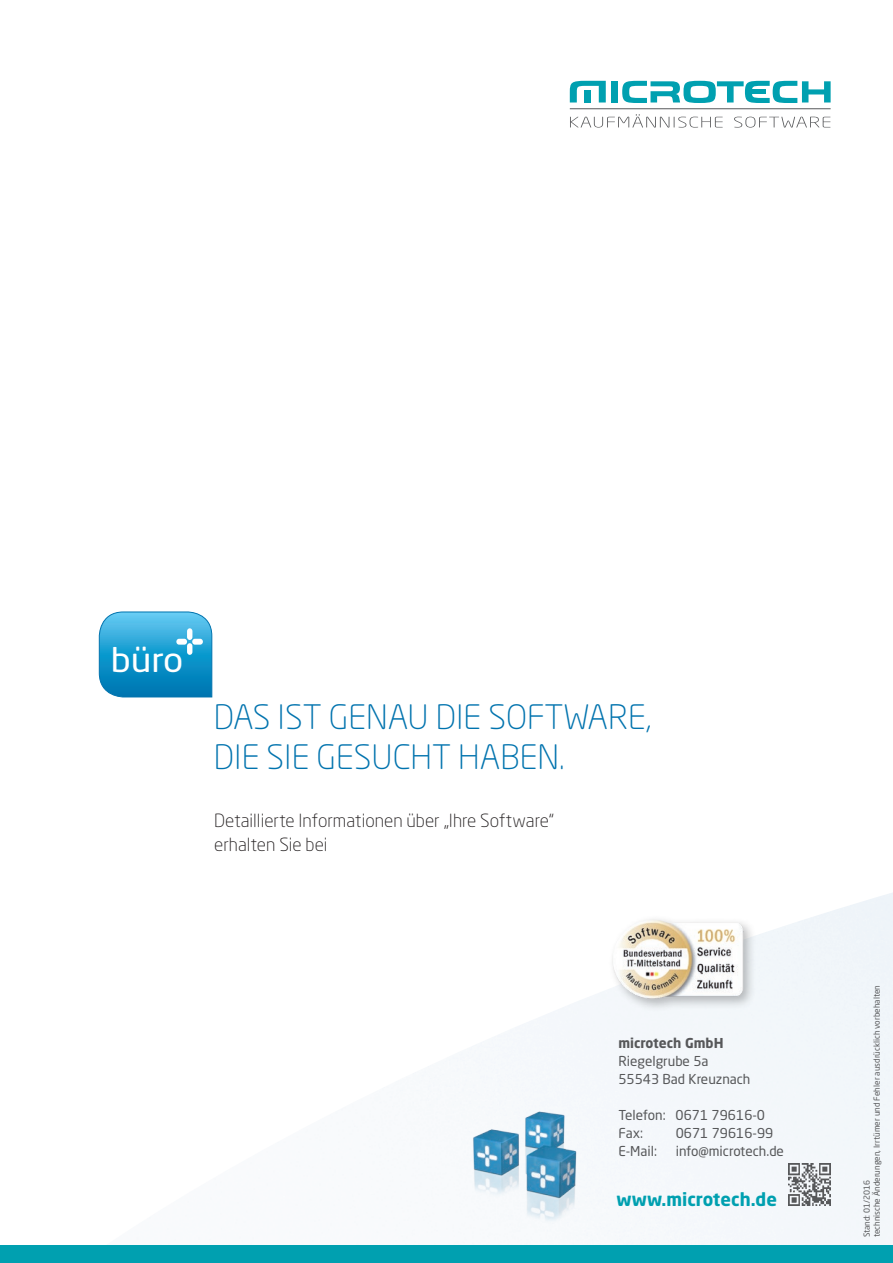
<style>
.page{position:relative;width:893px;height:1263px;background:#fff}
.page>*{position:absolute;margin:0;border:0;box-sizing:border-box;transform-origin:0 0}
.t1{font:300 33.3px/40.2px "Neo Sans Pro";color:#0073ae}
.t2{font:33.3px "Neo Sans Pro";color:#fff;scale:1.11 1}
.t3{font:300 18px/24px "Neo Sans Pro";color:#231f20}
.t4{font:700 18px "Neo Sans Pro";color:#00a0b0}
.t5{font:13.5px/18px "Neo Sans Pro";color:#57585a}
.t6{font:700 13.5px "Neo Sans Pro";color:#57585a}
.t7{font:8.25px/9.9px "Neo Sans Pro";color:#57585a}
</style>
<div class="page">
<img style="left:99px;top:893px;width:794px;height:353px">
<svg style="left:570px;top:114px;width:153px;height:14px"></svg>
<svg style="left:734px;top:117px;width:96px;height:11px"></svg>
<svg style="left:570px;top:81px;width:36px;height:21px"></svg>
<div style="left:584px;top:90px;width:7px;height:12px;background:#00a0b0"></div>
<div style="left:611px;top:81px;width:7px;height:21px;background:#00a0b0"></div>
<svg style="left:622px;top:81px;width:209px;height:22px"></svg>
<hr style="left:570px;top:108px;width:261px;height:1px;background:#57585a">
<img style="left:464px;top:1106px;width:129px;height:140px">
<div style="left:0;top:1246px;width:893px;height:17px;background:#00a0b0"></div>
<img style="left:788px;top:1163px;width:43px;height:42px">
<svg style="left:99px;top:611px;width:114px;height:87px;background:#2da0d1"></svg>
<div style="left:187px;top:643px;width:5px;height:12px;background:#fff;border-radius:3px"></div>
<div style="left:608px;top:914px;width:149px;height:98px;background:#57585a;opacity:.4"></div>
<img style="left:612px;top:918px;width:133px;height:81px">
<h1 class="t2" style="left:111px;top:639px;width:67px">büro</h1>
<h1 class="t1" style="left:214px;top:696px;width:439px">DAS IST GENAU DIE SOFTWARE,<br>DIE SIE GESUCHT HABEN.</h1>
<h2 class="t3" style="left:214px;top:809px;width:342px">Detaillierte Informationen über „Ihre Software“ erhalten Sie bei</h2>
<p class="t6" style="left:618px;top:1034px;width:107px">microtech GmbH</p>
<p class="t5" style="left:618px;top:1052px;width:134px">Riegelgrube 5a<br>55543 Bad Kreuznach</p>
<p class="t5" style="left:618px;top:1106px;width:148px">Telefon: 0671 79616-0<br>Fax:</p>
<p class="t5" style="left:676px;top:1124px;width:99px">0671 79616-99</p>
<p class="t5" style="left:618px;top:1142px;width:40px">E-Mail:</p>
<p class="t5" style="left:676px;top:1142px;width:110px">info@microtech.de</p>
<h2 class="t4" style="left:617px;top:1188px;width:162px">www.microtech.de</h2>
<p class="t7" style="left:862px;top:1237px;width:254px;rotate:-90deg">Stand: 01/2016<br>technische Änderungen, Irrtümer und Fehler ausdrücklich vorbehalten</p>
</div>
